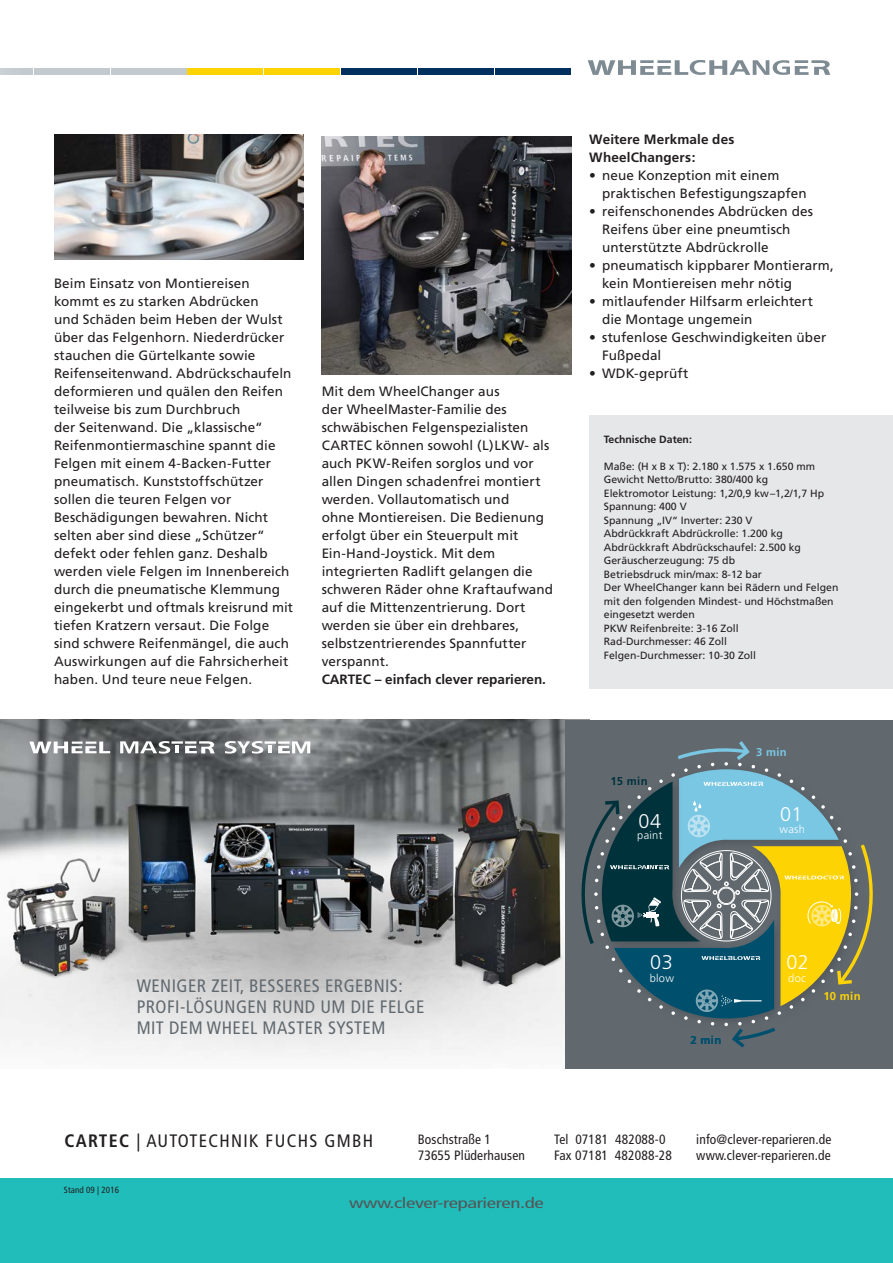
<style>
.page{position:relative;width:893px;height:1263px;background:#fff}
.page>*{position:absolute;margin:0;border:0;box-sizing:border-box;transform-origin:0 0}
.t1{font:300 19.8px "Frutiger";letter-spacing:.025em;color:#fff}
.t2{font:condensed 18px/21px "Frutiger";letter-spacing:.025em;color:#61696f}
.t3{font:condensed 18px "Frutiger";letter-spacing:.075em;color:#231f20}
.t4{font:condensed 14.7px "Frutiger";letter-spacing:-.02em;color:#545557;scale:1.43 1}
.t5{font:13.5px/18px "Frutiger";letter-spacing:.01em;color:#231f20}
.t6{font:condensed 13.5px "Frutiger";letter-spacing:.01em;color:#231f20}
.t7{font:700 13.5px "Frutiger";color:#231f20}
.t8{font:700 11.25px "Frutiger";color:#fed304}
.t9{font:700 11.25px "Frutiger";color:#00323c}
.t10{font:700 11.25px "Frutiger";color:#7ac7e4}
.t11{font:700 11.25px "Frutiger";color:#004f6d}
.t12{font:300 11.1px "Frutiger";letter-spacing:.025em;color:#fff}
.t13{font:10.5px/13.5px "Frutiger";color:#231f20}
.t14{font:700 10.5px "Frutiger";color:#231f20}
.t15{font:condensed 9px "Frutiger";letter-spacing:.01em;color:#231f20}
.s1{font-weight:700}
</style>
<div class="page">
<div style="left:589px;top:415px;width:304px;height:274px;background:#e6e7e9"></div>
<div style="left:0;top:1178px;width:893px;height:85px;background:#21bdbb"></div>
<div style="left:418px;top:68px;width:75px;height:6px;background:#00315e"></div>
<div style="left:495px;top:68px;width:75px;height:6px;background:#00315e"></div>
<div style="left:342px;top:68px;width:75px;height:6px;background:#00315e"></div>
<div style="left:111px;top:68px;width:75px;height:6px;background:#c2cacf"></div>
<div style="left:265px;top:68px;width:75px;height:6px;background:#fed304"></div>
<div style="left:188px;top:68px;width:75px;height:6px;background:#fed304"></div>
<div style="left:0;top:68px;width:32px;height:6px;background:#c5cdd1"></div>
<div style="left:34px;top:68px;width:75px;height:6px;background:#c2cacf"></div>
<img style="left:54px;top:135px;width:250px;height:124px">
<svg style="left:588px;top:60px;width:242px;height:15px"></svg>
<img style="left:322px;top:136px;width:249px;height:238px">
<img style="left:0;top:720px;width:565px;height:335px">
<div style="left:565px;top:720px;width:328px;height:349px;background:#61696f"></div>
<svg style="left:29px;top:741px;width:81px;height:12px"></svg>
<svg style="left:120px;top:741px;width:95px;height:12px"></svg>
<svg style="left:225px;top:741px;width:85px;height:12px"></svg>
<svg style="left:581px;top:741px;width:292px;height:307px"></svg>
<p class="t5" style="left:54px;top:274px;width:241px">Beim Einsatz von Montiereisen kommt es zu starken Abdrücken<br>und Schäden beim Heben der Wulst über das Felgenhorn. Niederdrücker stauchen die Gürtelkante sowie Reifenseitenwand. Abdrückschaufeln deformieren und quälen den Reifen teilweise bis zum Durchbruch<br>der Seitenwand. Die „klassische“ Reifenmontiermaschine spannt die Felgen mit einem 4-Backen-Futter pneumatisch. Kunststoffschützer sollen die teuren Felgen vor Beschädigungen bewahren. Nicht selten aber sind diese „Schützer“ defekt oder fehlen ganz. Deshalb werden viele Felgen im Innenbereich durch die pneumatische Klemmung eingekerbt und oftmals kreisrund mit tiefen Kratzern versaut. Die Folge sind schwere Reifenmängel, die auch Auswirkungen auf die Fahrsicherheit haben. Und teure neue Felgen.</p>
<p class="t5" style="left:322px;top:382px;width:233px">Mit dem WheelChanger aus<br>der WheelMaster-Familie des schwäbischen Felgenspezialisten<br>CARTEC können sowohl (L)LKW- als auch PKW-Reifen sorglos und vor allen Dingen schadenfrei montiert werden. Vollautomatisch und<br>ohne Montiereisen. Die Bedienung erfolgt über ein Steuerpult mit<br>Ein-Hand-Joystick. Mit dem integrierten Radlift gelangen die schweren Räder ohne Kraftaufwand auf die Mittenzentrierung. Dort werden sie über ein drehbares, selbstzentrierendes Spannfutter verspannt.</p>
<p class="t7" style="left:322px;top:671px;width:226px">CARTEC – einfach clever reparieren.</p>
<p class="t7" style="left:589px;top:131px;width:147px">Weitere Merkmale des</p>
<p class="t7" style="left:589px;top:149px;width:108px">WheelChangers:</p>
<p class="t5" style="left:602px;top:166px;width:206px;text-indent:-13px">• neue Konzeption mit einem praktischen Befestigungszapfen</p>
<p class="t5" style="left:602px;top:202px;width:212px;text-indent:-13px">• reifenschonendes Abdrücken des<br>Reifens über eine pneumtisch unterstützte Abdrückrolle</p>
<p class="t5" style="left:602px;top:256px;width:233px;text-indent:-13px">• pneumatisch kippbarer Montierarm, kein Montiereisen mehr nötig</p>
<p class="t5" style="left:602px;top:292px;width:212px;text-indent:-13px">• mitlaufender Hilfsarm erleichtert die Montage ungemein</p>
<p class="t5" style="left:602px;top:328px;width:226px;text-indent:-13px">• stufenlose Geschwindigkeiten über<br>Fußpedal</p>
<p class="t5" style="left:589px;top:364px;width:101px">• WDK-geprüft</p>
<p class="t14" style="left:604px;top:433px;width:90px">Technische Daten:</p>
<p class="t13" style="left:604px;top:459px;width:213px">Maße: (H x B x T): 2.180 x 1.575 x 1.650 mm</p>
<p class="t13" style="left:604px;top:473px;width:166px">Gewicht Netto/Brutto: 380/400 kg</p>
<p class="t13" style="left:604px;top:486px;width:222px">Elektromotor Leistung: 1,2/0,9 kw–1,2/1,7 Hp</p>
<p class="t13" style="left:604px;top:500px;width:84px">Spannung: 400 V</p>
<p class="t13" style="left:604px;top:513px;width:150px">Spannung „IV“ Inverter: 230 V</p>
<p class="t13" style="left:604px;top:527px;width:181px">Abdrückkraft Abdrückrolle: 1.200 kg</p>
<p class="t13" style="left:604px;top:540px;width:199px">Abdrückkraft Abdrückschaufel: 2.500 kg</p>
<p class="t13" style="left:604px;top:554px;width:133px">Geräuscherzeugung: 75 db</p>
<p class="t13" style="left:604px;top:567px;width:160px">Betriebsdruck min/max: 8-12 bar</p>
<p class="t13" style="left:604px;top:581px;width:236px">Der WheelChanger kann bei Rädern und Felgen mit den folgenden Mindest- und Höchstmaßen eingesetzt werden</p>
<p class="t13" style="left:604px;top:621px;width:136px">PKW Reifenbreite: 3-16 Zoll</p>
<p class="t13" style="left:604px;top:635px;width:125px">Rad-Durchmesser: 46 Zoll</p>
<p class="t13" style="left:604px;top:648px;width:154px">Felgen-Durchmesser: 10-30 Zoll</p>
<p class="t9" style="left:610px;top:774px;width:39px">15 min</p>
<p class="t1" style="left:638px;top:810px;width:24px">04</p>
<p class="t12" style="left:637px;top:829px;width:27px">paint</p>
<p class="t10" style="left:756px;top:746px;width:32px">3 min</p>
<p class="t1" style="left:780px;top:803px;width:24px">01</p>
<p class="t12" style="left:780px;top:823px;width:27px">wash</p>
<p class="t2" style="left:137px;top:975px;width:289px">WENIGER ZEIT, BESSERES ERGEBNIS:<br>PROFI-LÖSUNGEN RUND UM DIE FELGE</p>
<p class="t2" style="left:137px;top:1017px;width:250px">MIT DEM WHEEL MASTER SYSTEM</p>
<p class="t1" style="left:650px;top:951px;width:24px">03</p>
<p class="t1" style="left:786px;top:951px;width:24px">02</p>
<p class="t12" style="left:650px;top:971px;width:26px">blow</p>
<p class="t12" style="left:788px;top:972px;width:19px">doc</p>
<p class="t11" style="left:691px;top:1033px;width:32px">2 min</p>
<p class="t8" style="left:823px;top:990px;width:39px">10 min</p>
<p class="t3" style="left:64px;top:1130px;width:310px"><span class="s1">CARTEC</span> | AUTOTECHNIK FUCHS GMBH</p>
<p class="t6" style="left:418px;top:1131px;width:75px">Boschstraße 1</p>
<p class="t6" style="left:418px;top:1147px;width:109px">73655 Plüderhausen</p>
<p class="t15" style="left:64px;top:1185px;width:57px">Stand 09 | 2016</p>
<p class="t4" style="left:349px;top:1194px;width:138px">www.clever-reparieren.de</p>
<p class="t6" style="left:554px;top:1131px;width:113px">Tel 07181 482088-0</p>
<p class="t6" style="left:554px;top:1147px;width:119px">Fax 07181 482088-28</p>
<p class="t6" style="left:696px;top:1131px;width:137px">info@clever-reparieren.de</p>
<p class="t6" style="left:696px;top:1147px;width:136px">www.clever-reparieren.de</p>
</div>
